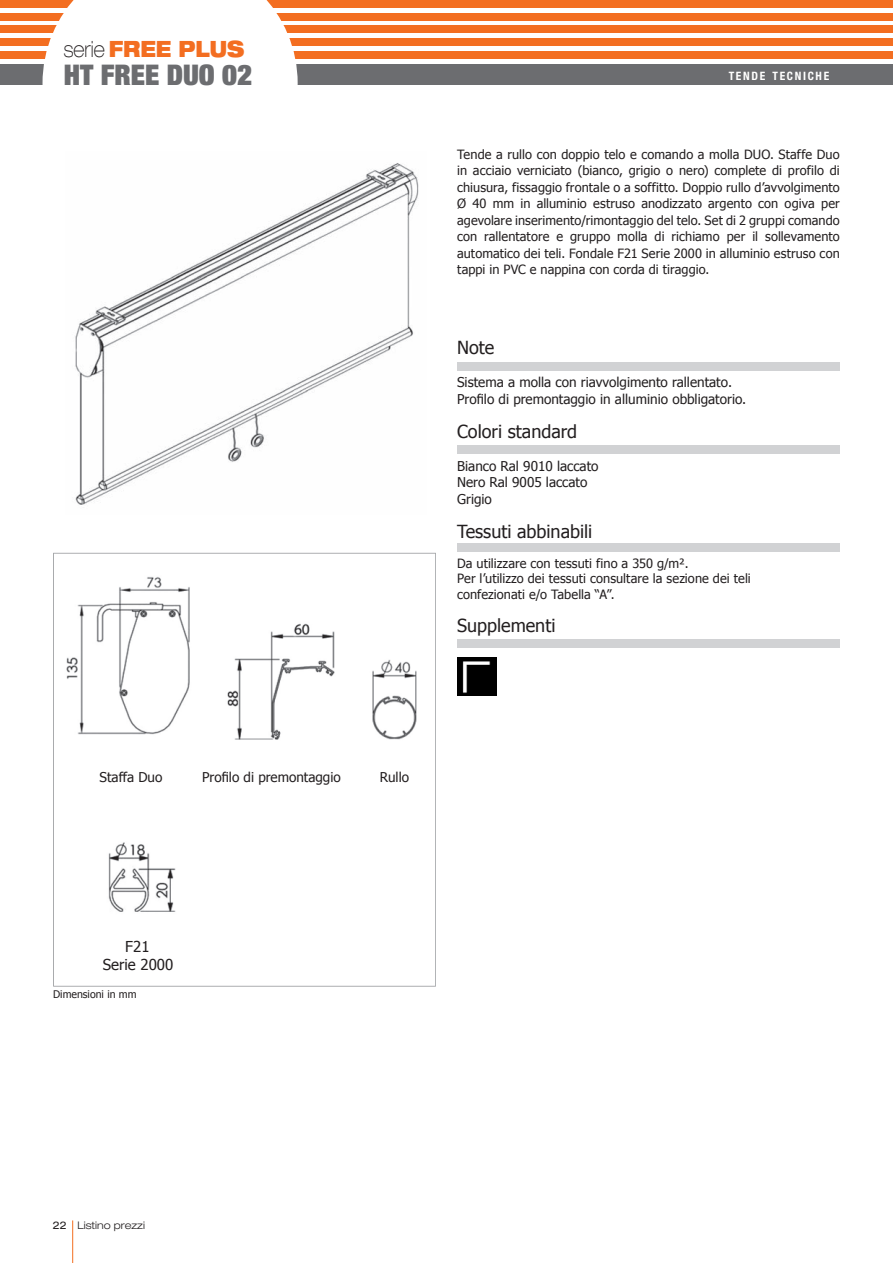
<style>
.page{position:relative;width:893px;height:1263px;background:#fff}
.page>*{position:absolute;margin:0;border:0;box-sizing:border-box;transform-origin:0 0}
.Normale{font:900 expanded 28.5px "Helvetica Neue";color:#6c6d70}
.Normale-2{font:900 expanded 22.5px "Helvetica Neue";color:#f36e21;scale:.8 1}
.Stile_paragrafo1{font:18px "Tahoma";color:#231f20}
.Stile_paragrafo1-2{font:15px "Tahoma";color:#231f20}
.Stile_paragrafo7{font:15px "Tahoma";color:#231f20}
.Stile_paragrafo1-3{font:13.5px "Tahoma";color:#231f20}
.Stile_paragrafo35{font:13.5px "Tahoma";color:#231f20}
.Stile_paragrafo2{font:13.5px "Tahoma";color:#231f20}
.DESCRIZIONE{font:12.75px/16.5px "Tahoma";letter-spacing:.005em;color:#231f20;text-align:justify}
.Stile_paragrafo3{font:12.75px "Tahoma";letter-spacing:.005em;color:#231f20}
.Stile_paragrafo4{font:12.75px "Tahoma";letter-spacing:.005em;color:#231f20}
.t1{font:700 condensed 11.55px "Helvetica Neue";letter-spacing:.145em;color:#fff}
.t2{font:300 expanded 10.5px "Helvetica Neue";color:#231f20}
.Stile_paragrafo16{font:10.5px "Tahoma";color:#231f20}
.s1{font-weight:100;color:#231f20}
.s2{font-weight:400}
</style>
<div class="page">
<div style="left:0;top:0;width:893px;height:7px;background:#f36e21"></div>
<div style="left:0;top:13px;width:893px;height:7px;background:#f36e21"></div>
<div style="left:0;top:26px;width:893px;height:7px;background:#f36e21"></div>
<div style="left:0;top:38px;width:893px;height:8px;background:#f36e21"></div>
<div style="left:0;top:51px;width:893px;height:8px;background:#f36e21"></div>
<div style="left:0;top:64px;width:893px;height:21px;background:#6c6d70"></div>
<div style="left:43px;top:0;width:255px;height:85px;background:#fff"></div>
<hr style="left:72px;top:1220px;width:1px;height:43px;background:#f36e21">
<svg style="left:53px;top:553px;width:383px;height:433px"></svg>
<div style="left:457px;top:639px;width:383px;height:9px;background:#d1d2d4"></div>
<div style="left:457px;top:445px;width:383px;height:9px;background:#d1d2d4"></div>
<div style="left:457px;top:544px;width:383px;height:8px;background:#d1d2d4"></div>
<div style="left:457px;top:362px;width:383px;height:8px;background:#d1d2d4"></div>
<img style="left:457px;top:657px;width:39px;height:39px">
<img style="left:75px;top:163px;width:344px;height:342px">
<p class="Normale-2" style="left:64px;top:34px;width:227px"><span class="s1">serie</span> FREE PLUS</p>
<p class="Normale" style="left:64px;top:57px;width:190px">HT FREE DUO 02</p>
<p class="t1" style="left:729px;top:69px;width:102px">TENDE TECNICHE</p>
<p class="DESCRIZIONE" style="left:457px;top:145px;width:384px">Tende a rullo con doppio telo e comando a molla DUO. Staffe Duo in acciaio verniciato (bianco, grigio o nero) complete di profilo di chiusura, fissaggio frontale o a soffitto. Doppio rullo d’avvolgimento Ø 40 mm in alluminio estruso anodizzato argento con ogiva per agevolare inserimento/rimontaggio del telo. Set di 2 gruppi comando con rallentatore e gruppo molla di richiamo per il sollevamento automatico dei teli. Fondale F21 Serie 2000 in alluminio estruso con tappi in PVC e nappina con corda di tiraggio.</p>
<p class="Stile_paragrafo1" style="left:457px;top:336px;width:39px">Note</p>
<p class="Stile_paragrafo1-3" style="left:457px;top:374px;width:276px">Sistema a molla con riavvolgimento rallentato.</p>
<p class="Stile_paragrafo1-3" style="left:457px;top:390px;width:291px">Profilo di premontaggio in alluminio obbligatorio.</p>
<p class="Stile_paragrafo1" style="left:457px;top:420px;width:121px">Colori standard</p>
<p class="Stile_paragrafo35" style="left:457px;top:458px;width:143px">Bianco Ral 9010 laccato</p>
<p class="Stile_paragrafo35" style="left:457px;top:474px;width:132px">Nero Ral 9005 laccato</p>
<p class="Stile_paragrafo35" style="left:457px;top:490px;width:36px">Grigio</p>
<p class="Stile_paragrafo1" style="left:457px;top:520px;width:137px">Tessuti abbinabili</p>
<p class="Stile_paragrafo4" style="left:457px;top:555px;width:233px">Da utilizzare con tessuti fino a 350 g/m².</p>
<p class="Stile_paragrafo3" style="left:457px;top:570px;width:295px">Per l’utilizzo dei tessuti consultare la sezione dei teli</p>
<p class="Stile_paragrafo3" style="left:457px;top:586px;width:159px">confezionati e/o Tabella “A”.</p>
<p class="Stile_paragrafo1" style="left:457px;top:614px;width:100px">Supplementi</p>
<p class="Stile_paragrafo2" style="left:100px;top:768px;width:64px">Staffa Duo</p>
<p class="Stile_paragrafo2" style="left:202px;top:768px;width:140px">Profilo di premontaggio</p>
<p class="Stile_paragrafo2" style="left:380px;top:768px;width:31px">Rullo</p>
<p class="Stile_paragrafo7" style="left:125px;top:937px;width:26px">F21</p>
<p class="Stile_paragrafo1-2" style="left:103px;top:955px;width:72px">Serie 2000</p>
<p class="Stile_paragrafo16" style="left:53px;top:987px;width:85px">Dimensioni in mm</p>
<p class="t2" style="left:53px;top:1218px;width:94px"><span class="s2">22</span> Listino prezzi</p>
</div>
